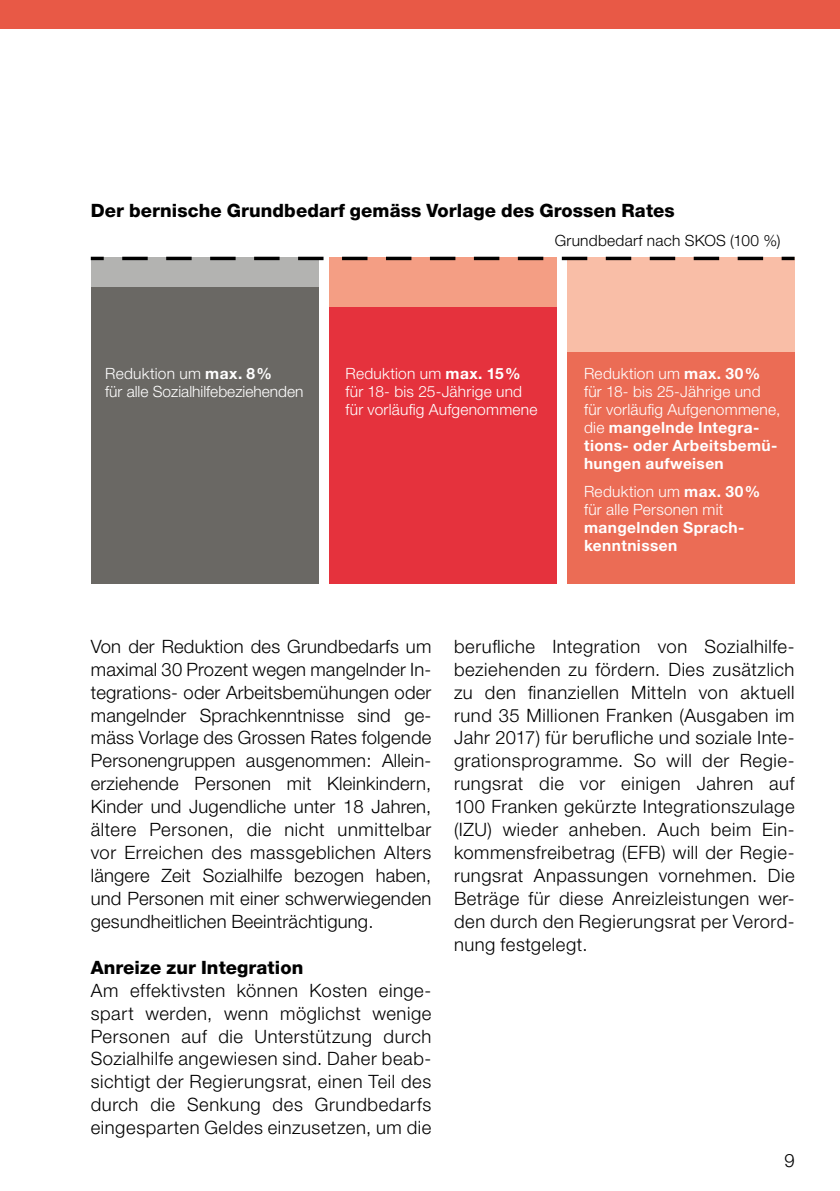
<style>
.page{position:relative;width:840px;height:1191px;background:#fff}
.page>*{position:absolute;margin:0;border:0;box-sizing:border-box;transform-origin:0 0}
.t1{font:300 18.4px/23px "Helvetica Neue LT Pro";letter-spacing:.025em;color:#000}
.t2{font:800 18.4px "Helvetica Neue LT Pro";letter-spacing:.005em;color:#000}
.t3{font:300 15.6px/18px "Helvetica Neue LT Pro";letter-spacing:.015em;color:#fff}
.t4{font:700 15.6px/18px "Helvetica Neue LT Pro";letter-spacing:.025em;color:#fff}
.t5{font:300 15.6px "Helvetica Neue LT Pro";letter-spacing:.015em;color:#000}
.s1{font-weight:700}
.s2{font-weight:300}
</style>
<div class="page">
<div style="left:0;top:0;width:839px;height:28px;background:#e85946"></div>
<div style="left:91px;top:257px;width:227px;height:105px;background:#b3b3b1"></div>
<div style="left:329px;top:257px;width:227px;height:105px;background:#f49e84"></div>
<div style="left:566px;top:257px;width:228px;height:105px;background:#f9bea7"></div>
<div style="left:91px;top:287px;width:227px;height:297px;background:#6a6864"></div>
<div style="left:328px;top:307px;width:228px;height:277px;background:#e5323d"></div>
<div style="left:566px;top:353px;width:228px;height:231px;background:#eb6c55"></div>
<svg style="left:91px;top:257px;width:13px;height:3px"></svg>
<svg style="left:122px;top:257px;width:642px;height:3px"></svg>
<svg style="left:781px;top:257px;width:13px;height:3px"></svg>
<h3 class="t2" style="left:91px;top:200px;width:585px">Der bernische Grundbedarf gemäss Vorlage des Grossen Rates</h3>
<p class="t5" style="left:554px;top:231px;width:227px">Grundbedarf nach SKOS (100 %)</p>
<p class="t3" style="left:105px;top:364px;width:200px">Reduktion um <span class="s1">max. 8 %<br></span>für alle Sozialhilfebeziehenden</p>
<p class="t3" style="left:345px;top:364px;width:193px">Reduktion um <span class="s1">max. 15 % </span>für 18- bis 25-Jährige und für vorläufig Aufgenommene</p>
<p class="t3" style="left:583px;top:364px;width:198px">Reduktion um <span class="s1">max. 30 % </span>für 18- bis 25-Jährige und für vorläufig Aufgenommene, die <span class="s1">mangelnde Integra&shy;tions- oder Arbeitsbemü&shy;hungen aufweisen</span></p>
<p class="t4" style="left:583px;top:482px;width:178px"><span class="s2">Reduktion um</span> max. 30 % <span class="s2">für alle Personen mit </span>mangelnden Sprach&shy;kenntnissen</p>
<p class="t1" style="left:91px;top:634px;width:342px">Von der Reduktion des Grundbedarfs um maximal 30 Prozent wegen mangelnder In&shy;tegrations- oder Arbeitsbemühungen oder mangelnder Sprachkenntnisse sind ge&shy;mäss Vorlage des Grossen Rates folgende Personengruppen ausgenommen: Allein&shy;erziehende Personen mit Kleinkindern, Kinder und Jugendliche unter 18 Jahren, ältere Personen, die nicht unmittelbar vor Erreichen des massgeblichen Alters längere Zeit Sozialhilfe bezogen haben, und Personen mit einer schwerwiegenden gesundheitlichen Beeinträchtigung.</p>
<h3 class="t2" style="left:91px;top:956px;width:214px">Anreize zur Integration</h3>
<p class="t1" style="left:91px;top:978px;width:342px">Am effektivsten können Kosten einge&shy;spart werden, wenn möglichst wenige Personen auf die Unterstützung durch Sozialhilfe angewiesen sind. Daher beab&shy;sichtigt der Regierungsrat, einen Teil des durch die Senkung des Grundbedarfs eingesparten Geldes einzusetzen, um die</p>
<p class="t1" style="left:454px;top:634px;width:342px">berufliche Integration von Sozialhilfe&shy;beziehenden zu fördern. Dies zusätzlich zu den finanziellen Mitteln von aktuell rund 35 Millionen Franken (Ausgaben im Jahr 2017) für berufliche und soziale Inte&shy;grationsprogramme. So will der Regie&shy;rungsrat die vor einigen Jahren auf 100 Franken gekürzte Integrationszulage (IZU) wieder anheben. Auch beim Ein&shy;kommensfreibetrag (EFB) will der Regie&shy;rungsrat Anpassungen vornehmen. Die Beträge für diese Anreizleistungen wer&shy;den durch den Regierungsrat per Verord&shy;nung festgelegt.</p>
<p class="t1" style="left:783px;top:1148px;width:12px">9</p>
</div>
